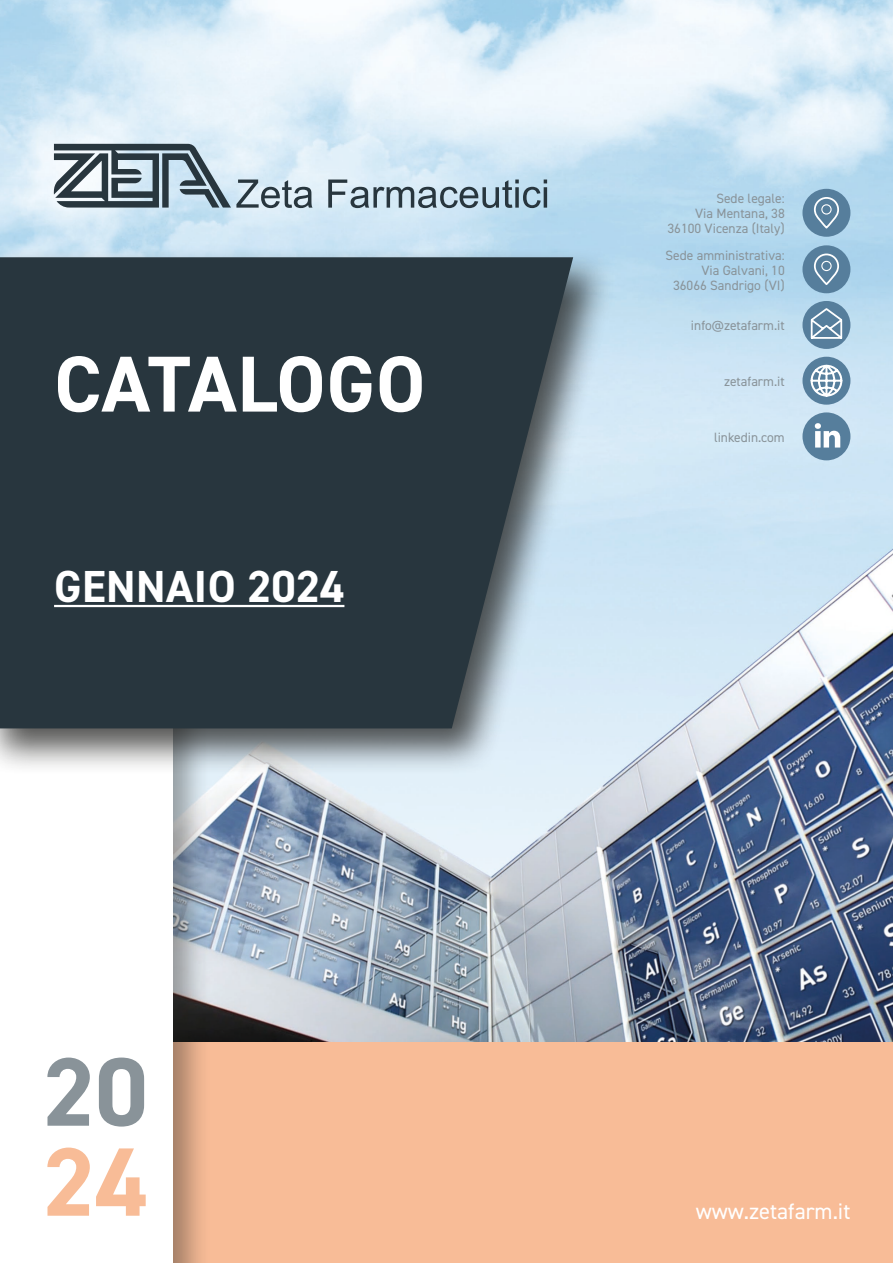
<style>
.page{position:relative;width:893px;height:1263px;background:#fff}
.page>*{position:absolute;margin:0;border:0;box-sizing:border-box;transform-origin:0 0}
.t1{font:700 97.5px "DIN2014";color:#899399}
.t2{font:700 97.5px "DIN2014";color:#f8bc97}
.t3{font:700 79.5px "DIN2014";letter-spacing:.005em;color:#fff}
.t4{font:700 45px "DIN2014";letter-spacing:.01em;color:#fff}
.t5{font:22.5px "DIN2014";color:#fff}
.t6{font:13.5px/15px "DIN2014";color:#899399;text-align:right}
</style>
<div class="page">
<img style="left:0;top:0;width:893px;height:1042px">
<div style="left:0;top:1042px;width:893px;height:221px;background:#f8bc97"></div>
<div style="left:0;top:304px;width:212px;height:959px;background:#1d1d1b;opacity:.4"></div>
<div style="left:0;top:313px;width:173px;height:950px;background:#fff"></div>
<div style="left:802px;top:245px;width:48px;height:48px;background:#567e9c;border-radius:50%"></div>
<div style="left:802px;top:301px;width:48px;height:48px;background:#567e9c;border-radius:50%"></div>
<div style="left:802px;top:357px;width:48px;height:48px;background:#567e9c;border-radius:50%"></div>
<div style="left:802px;top:412px;width:48px;height:48px;background:#567e9c;border-radius:50%"></div>
<div style="left:802px;top:189px;width:48px;height:48px;background:#567e9c;border-radius:50%"></div>
<svg style="left:809px;top:307px;width:35px;height:32px"></svg>
<svg style="left:810px;top:363px;width:33px;height:34px"></svg>
<svg style="left:814px;top:197px;width:25px;height:32px"></svg>
<div style="left:821px;top:204px;width:11px;height:11px;border:1px solid #fff;border-radius:50%"></div>
<svg style="left:814px;top:253px;width:25px;height:32px"></svg>
<div style="left:821px;top:261px;width:11px;height:10px;border:1px solid #fff;border-radius:50%"></div>
<div style="left:0;top:248px;width:616px;height:528px;background:#1d1d1b;opacity:.75"></div>
<svg style="left:0;top:257px;width:573px;height:471px;background:#35434b"></svg>
<svg style="left:815px;top:423px;width:25px;height:24px"></svg>
<svg style="left:54px;top:144px;width:258px;height:64px;background:#95a5ae"></svg>
<svg style="left:328px;top:180px;width:219px;height:28px;background:#9db1bd"></svg>
<hr style="left:544px;top:187px;width:3px;height:21px;background:#28363e">
<hr style="left:54px;top:605px;width:290px;height:2px;background:#fff">
<h2 class="t3" style="left:54px;top:331px;width:373px">CATALOGO</h2>
<h3 class="t4" style="left:54px;top:556px;width:292px">GENNAIO 2024</h3>
<h1 class="t1" style="left:43px;top:1027px;width:107px">20</h1>
<h1 class="t2" style="left:43px;top:1117px;width:107px">24</h1>
<p class="t6" style="left:667px;top:191px;width:119px">Sede legale:<br>Via Mentana, 38<br>36100 Vicenza (Italy)</p>
<p class="t6" style="left:665px;top:247px;width:121px">Sede amministrativa:<br>Via Galvani, 10<br>36066 Sandrigo (VI)</p>
<p class="t6" style="left:691px;top:317px;width:95px">info@zetafarm.it</p>
<p class="t6" style="left:724px;top:373px;width:62px">zetafarm.it</p>
<p class="t6" style="left:714px;top:429px;width:72px">linkedin.com</p>
<h3 class="t5" style="left:696px;top:1197px;width:156px">www.zetafarm.it</h3>
</div>
